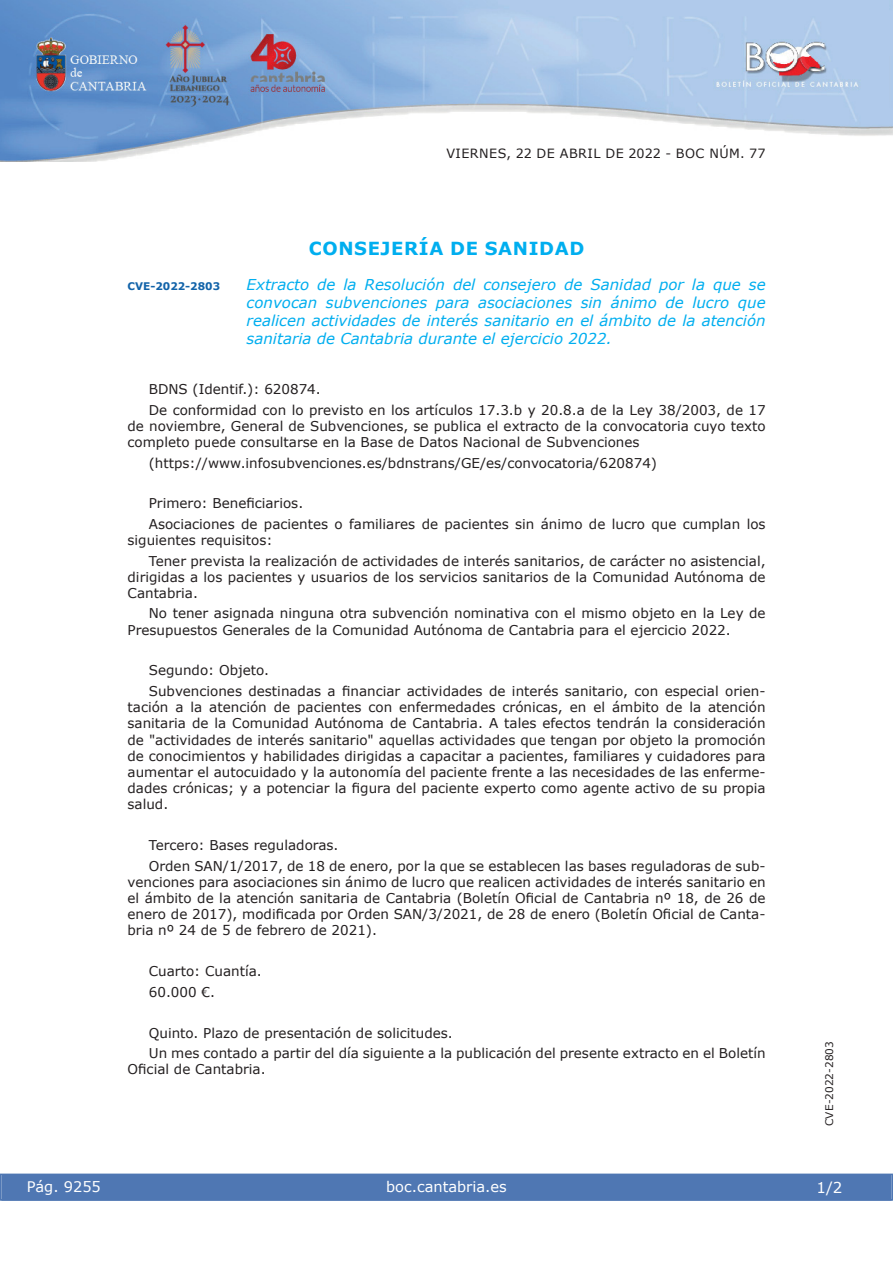
<style>
.page{position:relative;width:893px;height:1263px;background:#fff}
.page>*{position:absolute;margin:0;border:0;box-sizing:border-box;transform-origin:0 0}
.t1{font:700 18px "Verdana";letter-spacing:.035em;color:#00aeef}
.t2{font:italic 15px/18px "Verdana";color:#00aeef;text-align:justify}
.t3{font:15px "Verdana";color:#fff}
.t4{font:14.55px "Verdana";color:#fff}
.t5{font:13.5px/16.2px "Verdana";color:#231f20}
.t6{font:12.75px "Verdana";letter-spacing:.035em;color:#231f20}
.t7{font:10.5px "Verdana";color:#231f20}
.t8{font:700 10.5px "Verdana";color:#1263a9}
</style>
<div class="page">
<img style="left:0;top:0;width:893px;height:161px">
<div style="left:1px;top:1174px;width:890px;height:27px;background:#4f77b3"></div>
<div style="left:0;top:1174px;width:893px;height:27px;border:1px solid #4f77b3"></div>
<p class="t6" style="left:446px;top:145px;width:320px">VIERNES, 22 DE ABRIL DE 2022 - BOC NÚM. 77</p>
<h1 class="t1" style="left:309px;top:237px;width:277px">CONSEJERÍA DE SANIDAD</h1>
<p class="t8" style="left:128px;top:279px;width:94px">CVE-2022-2803</p>
<p class="t2" style="left:247px;top:275px;width:520px">Extracto de la Resolución del consejero de Sanidad por la que se convocan subvenciones para asociaciones sin ánimo de lucro que realicen actividades de interés sanitario en el ámbito de la atención sanitaria de Cantabria durante el ejercicio 2022.</p>
<p class="t5" style="left:149px;top:379px;width:618px;line-height:20.4px">BDNS (Identif.): 620874.<br>De conformidad con lo previsto en los artículos 17.3.b y 20.8.a de la Ley 38/2003, de 17</p>
<p class="t5" style="left:128px;top:417px;width:639px">de noviembre, General de Subvenciones, se publica el extracto de la convocatoria cuyo texto completo puede consultarse en la Base de Datos Nacional de Subvenciones</p>
<p class="t5" style="left:149px;top:454px;width:510px">(https://www.infosubvenciones.es/bdnstrans/GE/es/convocatoria/620874)</p>
<p class="t5" style="left:149px;top:493px;width:618px;line-height:20.4px">Primero: Beneficiarios.<br>Asociaciones de pacientes o familiares de pacientes sin ánimo de lucro que cumplan los</p>
<p class="t5" style="left:149px;top:529px;width:618px;line-height:20.4px;text-indent:-21px">siguientes requisitos:<br>Tener prevista la realización de actividades de interés sanitarios, de carácter no asistencial,</p>
<p class="t5" style="left:128px;top:568px;width:639px">dirigidas a los pacientes y usuarios de los servicios sanitarios de la Comunidad Autónoma de<br>Cantabria.</p>
<p class="t5" style="left:128px;top:605px;width:639px;text-indent:21px">No tener asignada ninguna otra subvención nominativa con el mismo objeto en la Ley de<br>Presupuestos Generales de la Comunidad Autónoma de Cantabria para el ejercicio 2022.</p>
<p class="t5" style="left:149px;top:660px;width:618px;line-height:20.4px">Segundo: Objeto.<br>Subvenciones destinadas a financiar actividades de interés sanitario, con especial orien-</p>
<p class="t5" style="left:128px;top:699px;width:640px;text-align:justify">tación a la atención de pacientes con enfermedades crónicas, en el ámbito de la atención sanitaria de la Comunidad Autónoma de Cantabria. A tales efectos tendrán la consideración de "actividades de interés sanitario" aquellas actividades que tengan por objeto la promoción de conocimientos y habilidades dirigidas a capacitar a pacientes, familiares y cuidadores para aumentar el autocuidado y la autonomía del paciente frente a las necesidades de las enferme&shy;dades crónicas; y a potenciar la figura del paciente experto como agente activo de su propia salud.</p>
<p class="t5" style="left:149px;top:835px;width:618px;line-height:20.4px">Tercero: Bases reguladoras.<br>Orden SAN/1/2017, de 18 de enero, por la que se establecen las bases reguladoras de sub-</p>
<p class="t5" style="left:128px;top:873px;width:639px;text-align:justify">venciones para asociaciones sin ánimo de lucro que realicen actividades de interés sanitario en el ámbito de la atención sanitaria de Cantabria (Boletín Oficial de Cantabria nº 18, de 26 de enero de 2017), modificada por Orden SAN/3/2021, de 28 de enero (Boletín Oficial de Canta&shy;bria nº 24 de 5 de febrero de 2021).</p>
<p class="t5" style="left:149px;top:961px;width:114px;line-height:20.4px">Cuarto: Cuantía.<br>60.000 €.</p>
<p class="t5" style="left:149px;top:1022px;width:618px;line-height:20.4px">Quinto. Plazo de presentación de solicitudes.<br>Un mes contado a partir del día siguiente a la publicación del presente extracto en el Boletín</p>
<p class="t5" style="left:128px;top:1061px;width:139px">Oficial de Cantabria.</p>
<p class="t4" style="left:27px;top:1177px;width:76px">Pág. 9255</p>
<p class="t4" style="left:386px;top:1178px;width:122px">boc.cantabria.es</p>
<p class="t7" style="left:823px;top:1126px;width:87px;rotate:-90deg">CVE-2022-2803</p>
<p class="t3" style="left:816px;top:1178px;width:27px">1/2</p>
</div>
